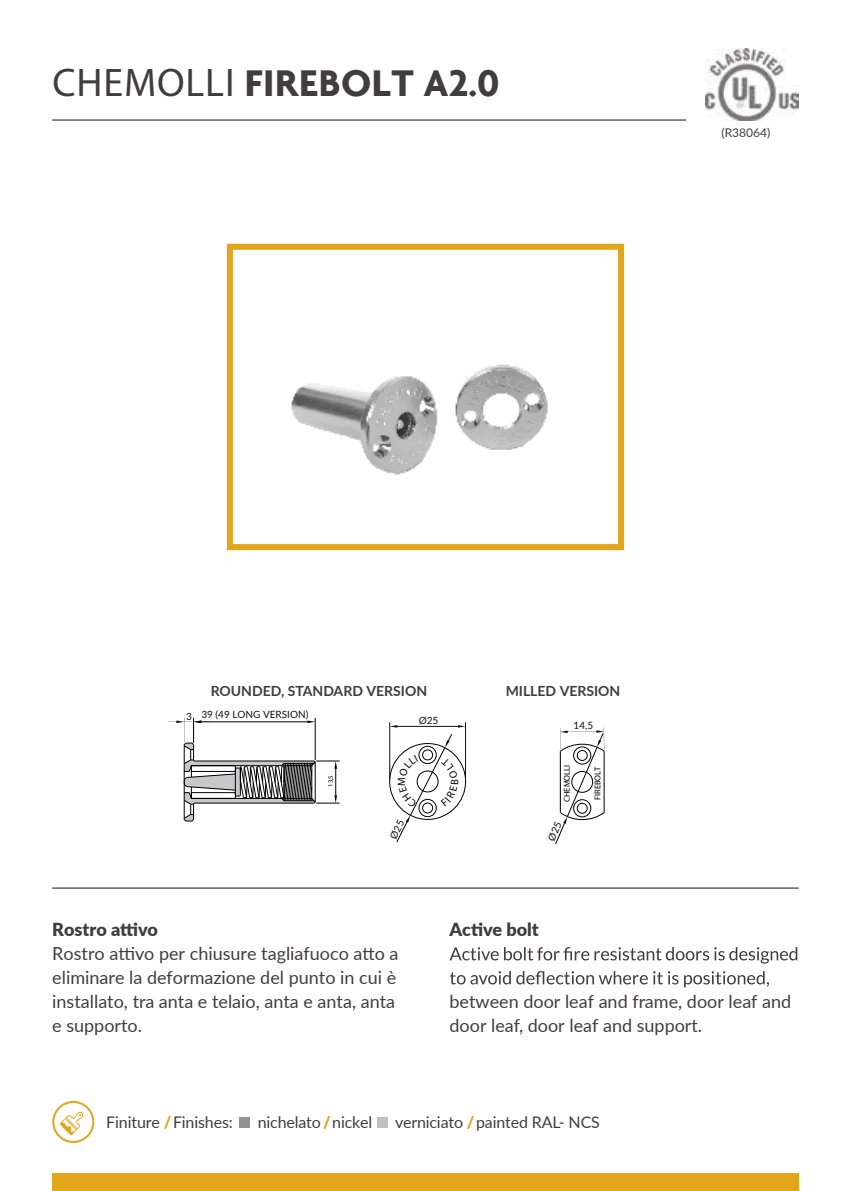
<style>
.page{position:relative;width:851px;height:1191px;background:#fff}
.page>*{position:absolute;margin:0;border:0;box-sizing:border-box;transform-origin:0 0}
.t1{font:700 40px "Agenda";letter-spacing:.015em;color:#413d3a}
.t2{font:18px/24px "Lato";color:#413d3a}
.t3{font:900 18px "Lato";color:#413d3a}
.t4{font:16px "Lato";letter-spacing:-.01em;color:#413d3a}
.t5{font:700 14px "Lato";color:#413d3a}
.t6{font:12px "Lato";color:#413d3a}
.t7{font:300 10.8px "Agenda";color:#020203}
.t8{font:10px "Lato";color:#12110b}
.t9{font:300 8.6px "Agenda";color:#020203}
.t10{font:300 6.6px "Agenda";color:#000}
.s1{font-weight:300}
.s2{font-weight:900;color:#e3a51a}
</style>
<div class="page">
<img style="left:253px;top:243px;width:344px;height:308px">
<hr style="left:52px;top:887px;width:746px;height:1px;background:#12110b">
<hr style="left:52px;top:120px;width:634px;height:1px;background:#12110b">
<div style="left:227px;top:244px;width:397px;height:306px;border:6px solid #e3a51a"></div>
<svg style="left:449px;top:947px;width:348px;height:16px"></svg>
<svg style="left:450px;top:971px;width:318px;height:16px"></svg>
<svg style="left:60px;top:1112px;width:23px;height:23px"></svg>
<div style="left:52px;top:1101px;width:42px;height:42px;border:2px solid #e3a51a;border-radius:50%"></div>
<div style="left:239px;top:1116px;width:11px;height:11px;background:#939393"></div>
<div style="left:377px;top:1116px;width:11px;height:11px;background:#c1c0bf"></div>
<img style="left:705px;top:48px;width:93px;height:72px">
<svg style="left:176px;top:718px;width:163px;height:104px"></svg>
<hr style="left:389px;top:722px;width:1px;height:57px;background:#12110b">
<hr style="left:465px;top:722px;width:1px;height:57px;background:#12110b">
<hr style="left:397px;top:726px;width:61px;height:1px;background:#12110b">
<svg style="left:389px;top:725px;width:8px;height:2px"></svg>
<svg style="left:458px;top:725px;width:7px;height:2px"></svg>
<div style="left:52px;top:1174px;width:746px;height:17px;background:#e3a51a"></div>
<svg style="left:389px;top:733px;width:69px;height:109px"></svg>
<svg style="left:555px;top:727px;width:49px;height:117px"></svg>
<h1 class="t1" style="left:53px;top:59px;width:448px"><span class="s1">CHEMOLLI</span> FIREBOLT A2.0</h1>
<p class="t6" style="left:721px;top:124px;width:50px">(R38064)</p>
<p class="t5" style="left:211px;top:681px;width:218px">ROUNDED, STANDARD VERSION</p>
<p class="t5" style="left:505px;top:681px;width:116px">MILLED VERSION</p>
<p class="t8" style="left:186px;top:707px;width:124px">3 39 (49 LONG VERSION)</p>
<p class="t8" style="left:573px;top:718px;width:21px;rotate:-1deg">14,5</p>
<p class="t10" style="left:326px;top:786px;width:13px;rotate:-90deg">13,5</p>
<p class="t9" style="left:561px;top:802px;width:39px;rotate:-90deg">CHEMOLLI</p>
<p class="t9" style="left:592px;top:800px;width:34px;rotate:-90deg">FIREBOLT</p>
<p class="t7" style="left:395px;top:786px;width:10px;rotate:-90deg">M</p>
<p class="t3" style="left:52px;top:916px;width:107px">Rostro attivo</p>
<p class="t2" style="left:52px;top:941px;width:348px">Rostro attivo per chiusure tagliafuoco atto a eliminare la deformazione del punto in cui è installato, tra anta e telaio, anta e anta, anta e supporto.</p>
<p class="t3" style="left:449px;top:916px;width:91px">Active bolt</p>
<p class="t2" style="left:449px;top:989px;width:343px">between door leaf and frame, door leaf and door leaf, door leaf and support.</p>
<p class="t4" style="left:106px;top:1110px;width:128px">Finiture <span class="s2">/</span>Finishes:</p>
<p class="t4" style="left:258px;top:1110px;width:116px">nichelato<span class="s2">/</span>nickel</p>
<p class="t4" style="left:395px;top:1110px;width:206px">verniciato <span class="s2">/</span>painted RAL- NCS</p>
</div>
